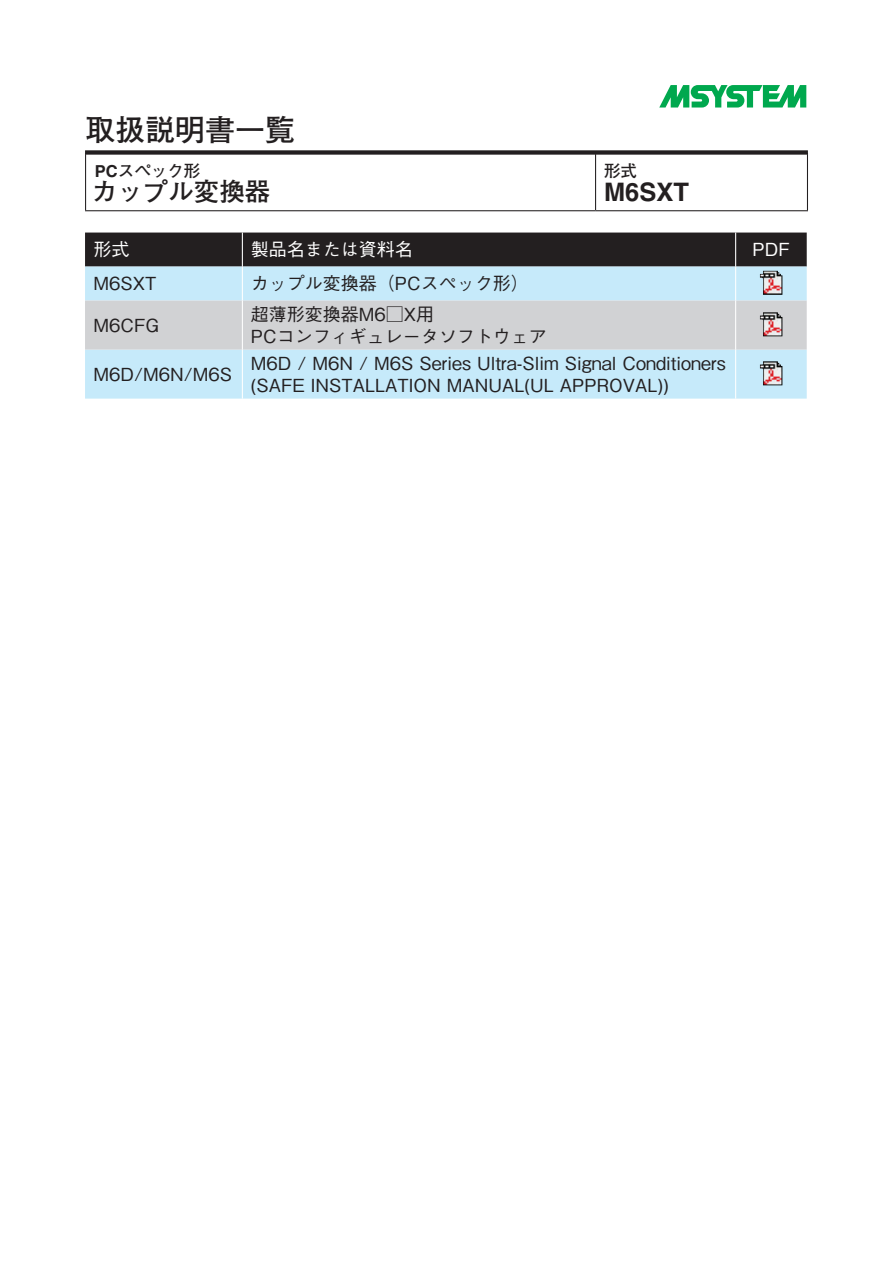
<style>
.page{position:relative;width:893px;height:1263px;background:#fff}
.page>*{position:absolute;margin:0;border:0;box-sizing:border-box;transform-origin:0 0}
.t1{font:700 30px "Futo Go B101 Pro";color:#231f20}
.t2{font:700 25.5px "Futo Go B101 Pro";color:#231f20}
.t3{font:700 25.5px "Helvetica LT Std";color:#231f20}
.t4{font:500 18px/26.5px "Gothic BBB Pro";color:#231f20}
.t5{font:500 18px "Gothic BBB Pro";color:#fff}
.t6{font:700 16.5px "Futo Go B101 Pro";color:#231f20}
.s1{font-family:"Helvetica LT Std"}
</style>
<div class="page">
<div style="left:85px;top:150px;width:723px;height:5px;background:#231f20"></div>
<svg style="left:659px;top:85px;width:147px;height:23px"></svg>
<hr style="left:595px;top:154px;width:1px;height:56px;background:#231f20">
<hr style="left:85px;top:154px;width:1px;height:56px;background:#231f20">
<hr style="left:807px;top:154px;width:1px;height:56px;background:#231f20">
<hr style="left:85px;top:210px;width:511px;height:1px;background:#231f20">
<hr style="left:596px;top:210px;width:212px;height:1px;background:#231f20">
<div style="left:85px;top:233px;width:722px;height:34px;background:#231f20"></div>
<div style="left:85px;top:267px;width:722px;height:132px;background:#c6eafa"></div>
<div style="left:85px;top:301px;width:722px;height:49px;background:#d1d2d4"></div>
<hr style="left:242px;top:233px;width:1px;height:34px;background:#fff">
<hr style="left:735px;top:233px;width:1px;height:34px;background:#fff">
<hr style="left:242px;top:267px;width:1px;height:34px;background:#fff">
<hr style="left:735px;top:267px;width:1px;height:34px;background:#fff">
<hr style="left:242px;top:301px;width:1px;height:49px;background:#fff">
<hr style="left:735px;top:301px;width:1px;height:49px;background:#fff">
<hr style="left:242px;top:350px;width:1px;height:49px;background:#fff">
<hr style="left:735px;top:350px;width:1px;height:49px;background:#fff">
<img style="left:760px;top:271px;width:22px;height:24px">
<img style="left:760px;top:312px;width:22px;height:24px">
<img style="left:760px;top:361px;width:22px;height:24px">
<h1 class="t1" style="left:85px;top:106px;width:211px">取扱説明書一覧</h1>
<p class="t6" style="left:95px;top:157px;width:107px"><span class="s1">PC</span>スペック形</p>
<h2 class="t2" style="left:92px;top:171px;width:180px">カップル変換器</h2>
<p class="t5" style="left:94px;top:235px;width:37px">形式</p>
<p class="t4" style="left:94px;top:268px;width:65px">M6SXT</p>
<p class="t5" style="left:251px;top:235px;width:163px">製品名または資料名</p>
<p class="t4" style="left:251px;top:268px;width:279px">カップル変換器（PCスペック形(</p>
<p class="t6" style="left:604px;top:157px;width:34px">形式</p>
<h2 class="t3" style="left:604px;top:177px;width:87px">M6SXT</h2>
<p class="t4" style="left:94px;top:310px;width:67px">M6CFG</p>
<p class="t4" style="left:94px;top:359px;width:140px">M6D M/ 6N M/ 6S</p>
<p class="t4" style="left:251px;top:298px;width:185px">超薄形変換器M6□X用</p>
<p class="t4" style="left:251px;top:321px;width:477px">PCコンフィギュレータソフトウェア<br>M6D M/ 6N M/ 6S Series Ultra-Slim Signal Conditioners</p>
<p class="t4" style="left:251px;top:370px;width:419px">(SAFE INSTALLATION MANUAL(UL APPROVAL ((</p>
<p class="t5" style="left:752px;top:235px;width:39px">PDF</p>
</div>
